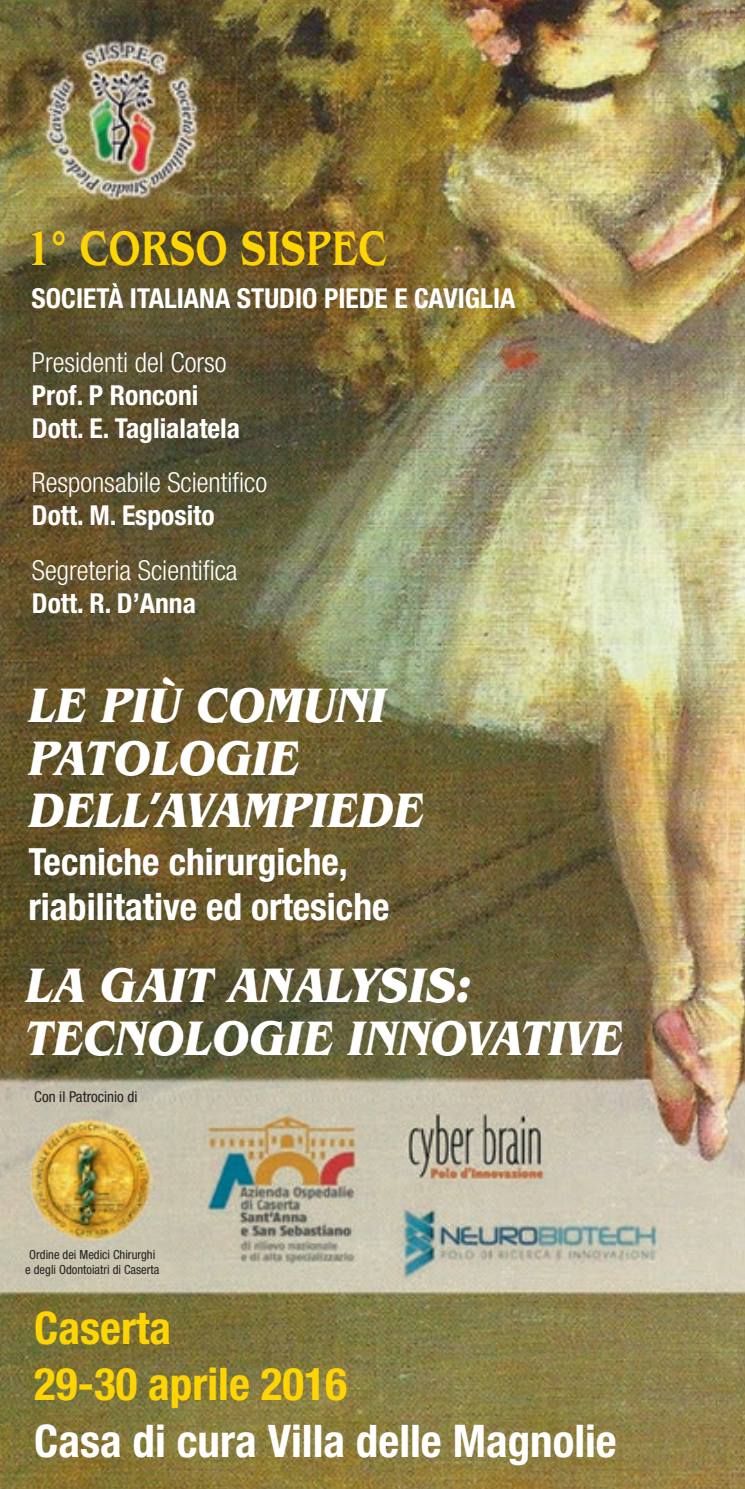
<style>
.page{position:relative;width:745px;height:1489px;background:#fff}
.page>*{position:absolute;margin:0;border:0;box-sizing:border-box;transform-origin:0 0}
.t1{font:italic 700 50px/52.5px "Benguiat Std";color:#fff;scale:.87 1}
.t2{font:500 50px "Benguiat Std";color:#fed503;scale:.8 1}
.t3{font:700 condensed 45px "Helvetica Neue LT Std";color:#fff}
.t4{font:700 condensed 45px/55.5px "Helvetica Neue LT Std";color:#fed503}
.t5{font:700 condensed 37.5px/45px "Helvetica Neue LT Std";color:#fff}
.t6{font:700 condensed 27.5px/33px "Helvetica Neue LT Std";color:#fff}
.t7{font:300 condensed 27.5px "Helvetica Neue LT Std";color:#fff}
.t8{font:condensed 15px "Helvetica Neue LT Std";color:#231f20}
.t9{font:condensed 12.5px/15px "Helvetica Neue LT Std";color:#231f20;text-align:center}
</style>
<div class="page">
<img style="left:0;top:0;width:744px;height:1488px">
<h1 class="t2" style="left:26px;top:220px;width:453px">1° CORSO SISPEC</h1>
<p class="t6" style="left:32px;top:282px;width:485px">SOCIETÀ ITALIANA STUDIO PIEDE E CAVIGLIA</p>
<p class="t7" style="left:32px;top:346px;width:196px">Presidenti del Corso</p>
<p class="t6" style="left:32px;top:378px;width:209px">Prof. P Ronconi<br>Dott. E. Taglialatela</p>
<p class="t7" style="left:32px;top:467px;width:237px">Responsabile Scientifico</p>
<p class="t6" style="left:32px;top:498px;width:184px">Dott. M. Esposito</p>
<p class="t7" style="left:32px;top:554px;width:207px">Segreteria Scientifica</p>
<p class="t6" style="left:32px;top:586px;width:165px">Dott. R. D’Anna</p>
<h1 class="t1" style="left:28px;top:679px;width:455px">LE PIÙ COMUNI<br>PATOLOGIE<br>DELL’AVAMPIEDE</h1>
<h3 class="t5" style="left:28px;top:838px;width:362px">Tecniche chirurgiche, riabilitative ed ortesiche</h3>
<h1 class="t1" style="left:25px;top:959px;width:687px">LA GAIT ANALYSIS:<br>TECNOLOGIE INNOVATIVE</h1>
<p class="t8" style="left:34px;top:1088px;width:105px">Con il Patrocinio di</p>
<p class="t9" style="left:25px;top:1246px;width:135px">Ordine dei Medici Chirurghi e degli Odontoiatri di Caserta</p>
<h2 class="t4" style="left:34px;top:1299px;width:314px">Caserta<br>29-30 aprile 2016</h2>
<h2 class="t3" style="left:34px;top:1413px;width:583px">Casa di cura Villa delle Magnolie</h2>
</div>
